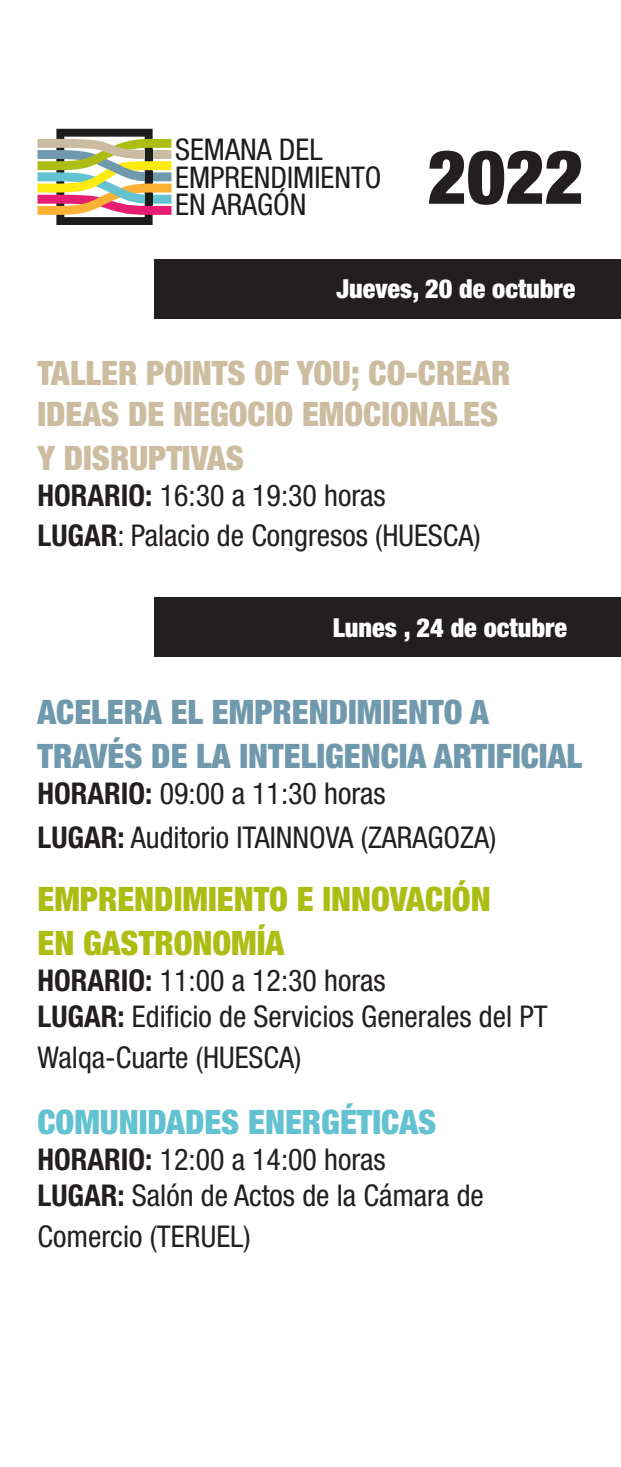
<style>
.page{position:relative;width:621px;height:1467px;background:#fff}
.page>*{position:absolute;margin:0;border:0;box-sizing:border-box;transform-origin:0 0}
.t1{font:900 condensed 75px "Helvetica Neue LT Std";color:#231f20}
.Texto1{font:900 condensed 33.75px/40.5px "Helvetica Neue LT Std";color:#ccbda1}
.Título{font:900 condensed 33.75px/44.1px "Helvetica Neue LT Std";color:#7099ad}
.Título-2{font:900 condensed 33.75px/44.1px "Helvetica Neue LT Std";color:#adbd14}
.Título-3{font:900 condensed 33.75px "Helvetica Neue LT Std";color:#63c2d1}
.Texto1-2{font:condensed 30px/40.5px "Helvetica Neue LT Std";color:#231f20}
.t2{font:condensed 29.92px/27.6px "Helvetica Neue LT Std";color:#1d1d1b}
.t3{font:900 condensed 26.25px "Helvetica Neue LT Std";color:#fff}
.s1{font-weight:700}
</style>
<div class="page">
<div style="left:155px;top:259px;width:466px;height:60px;background:#231f20"></div>
<div style="left:155px;top:597px;width:466px;height:60px;background:#231f20"></div>
<svg style="left:38px;top:129px;width:134px;height:96px"></svg>
<div style="left:145px;top:193px;width:8px;height:12px;background:#1d1d1b"></div>
<div style="left:145px;top:171px;width:8px;height:11px;background:#1d1d1b"></div>
<div style="left:145px;top:149px;width:8px;height:12px;background:#1d1d1b"></div>
<p class="t2" style="left:175px;top:136px;width:208px">SEMANA DEL<br>EMPRENDIMIENTO<br>EN ARAGÓN</p>
<p class="t1" style="left:428px;top:131px;width:157px">2022</p>
<p class="t3" style="left:337px;top:272px;width:240px">Jueves, 20 de octubre</p>
<p class="Texto1" style="left:38px;top:352px;width:474px">TALLER POINTS OF YOU; CO-CREAR<br>IDEAS DE NEGOCIO EMOCIONALES</p>
<p class="Texto1" style="left:38px;top:437px;width:208px">Y DISRUPTIVAS</p>
<p class="Texto1-2" style="left:38px;top:475px;width:350px"><span class="s1">HORARIO:</span> 16:30 a 19:30 horas</p>
<p class="Texto1-2" style="left:38px;top:515px;width:445px"><span class="s1">LUGAR</span>: Palacio de Congresos (HUESCA)</p>
<p class="t3" style="left:333px;top:611px;width:236px">Lunes , 24 de octubre</p>
<p class="Título" style="left:38px;top:689px;width:546px">ACELERA EL EMPRENDIMIENTO A<br>TRAVÉS DE LA INTELIGENCIA ARTIFICIAL</p>
<p class="Texto1-2" style="left:38px;top:773px;width:350px"><span class="s1">HORARIO:</span> 09:00 a 11:30 horas</p>
<p class="Texto1-2" style="left:38px;top:817px;width:460px"><span class="s1">LUGAR:</span> Auditorio ITAINNOVA (ZARAGOZA)</p>
<p class="Título-2" style="left:38px;top:877px;width:455px">EMPRENDIMIENTO E INNOVACIÓN<br>EN GASTRONOMÍA</p>
<p class="Texto1-2" style="left:38px;top:960px;width:350px"><span class="s1">HORARIO:</span> 11:00 a 12:30 horas</p>
<p class="Texto1-2" style="left:38px;top:996px;width:512px"><span class="s1">LUGAR:</span> Edificio de Servicios Generales del PT<br>Walqa-Cuarte (HUESCA)</p>
<p class="Título-3" style="left:38px;top:1101px;width:400px">COMUNIDADES ENERGÉTICAS</p>
<p class="Texto1-2" style="left:38px;top:1139px;width:350px"><span class="s1">HORARIO:</span> 12:00 a 14:00 horas</p>
<p class="Texto1-2" style="left:38px;top:1175px;width:448px"><span class="s1">LUGAR:</span> Salón de Actos de la Cámara de<br>Comercio (TERUEL)</p>
</div>
